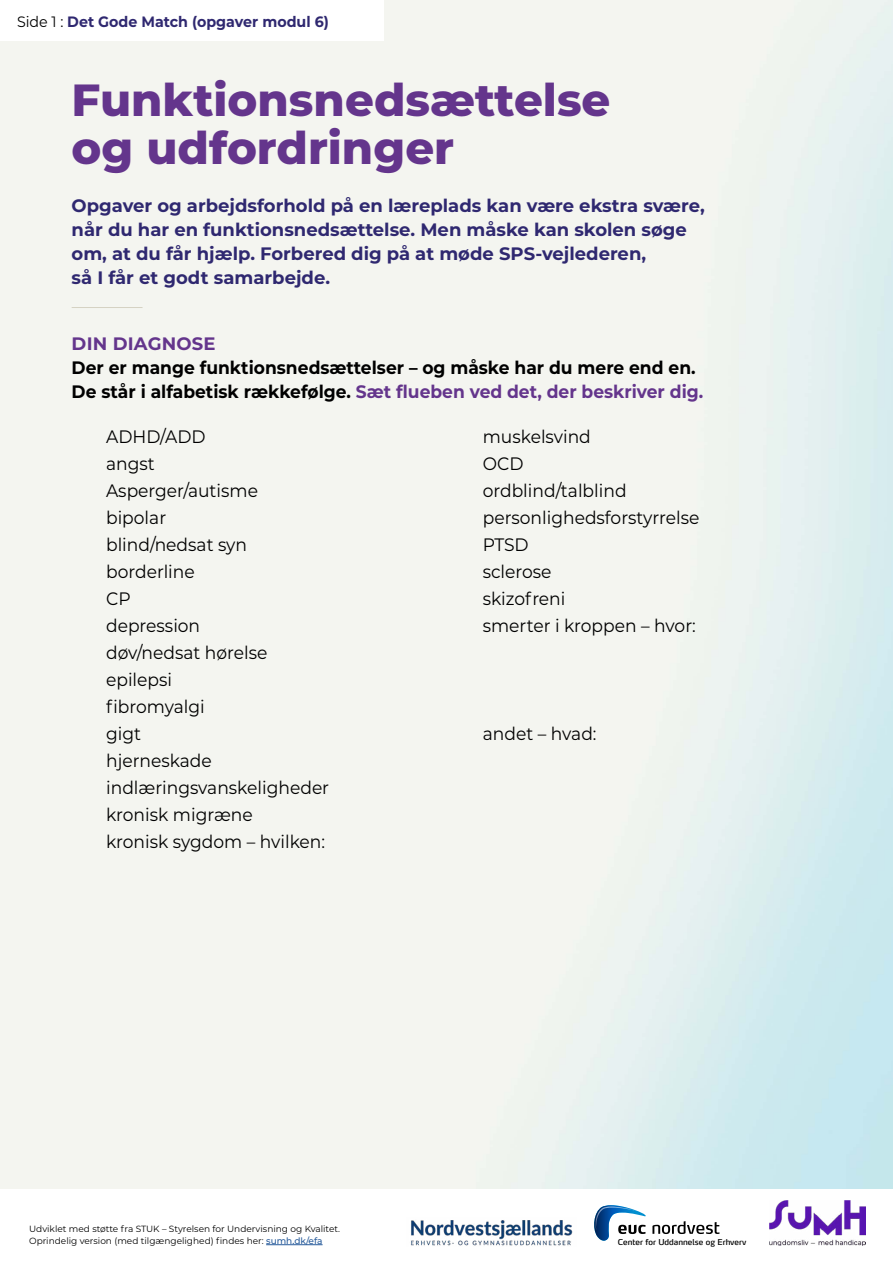
<style>
.page{position:relative;width:893px;height:1263px;background:#fff}
.page>*{position:absolute;margin:0;border:0;box-sizing:border-box;transform-origin:0 0}
.RUBRIK_size_2_H1{font:800 45px/48px "Montserrat";color:#64358c}
.Brødtekst_P{font:18px "Montserrat";color:#000;scale:.95 1}
.Manchet__H2{font:700 18px/24px "Montserrat";color:#2f2870}
.Brødtekst_P_copy{font:700 18px "Montserrat";color:#64358c;scale:.95 1}
.Brødtekst_P_copy-2{font:700 18px "Montserrat";color:#000;scale:.95 1}
.Mellemrubrik_H3{font:700 18px "Montserrat";letter-spacing:.01em;color:#64358c}
.Brødtekst_P_copy-3{font:18px "Montserrat";color:#000;scale:.95 1}
.Sidetals-rubrik{font:700 15px "Montserrat";color:#2f2870;scale:.95 1}
.Disclaimer_tekst{font:9px "Montserrat";color:#000}
.t1{font:7.95px "Max LF";color:#000}
.s1{font-weight:400;color:#000}
.s2{color:#000}
.s3{font-weight:500;color:#275b9b}
</style>
<div class="page">
<hr style="left:72px;top:307px;width:71px;height:1px;background:#d5d2c3">
<hr style="left:266px;top:1244px;width:57px;height:1px;background:#275b9b">
<svg style="left:594px;top:1205px;width:126px;height:36px"></svg>
<img style="left:411px;top:1220px;width:162px;height:26px">
<img style="left:770px;top:1201px;width:96px;height:45px">
<p class="Sidetals-rubrik" style="left:17px;top:11px;width:330px"><span class="s1">Side 1 :</span> Det Gode Match (opgaver modul 6)</p>
<h1 class="RUBRIK_size_2_H1" style="left:72px;top:73px;width:540px">Funktionsnedsættelse og udfordringer</h1>
<h2 class="Manchet__H2" style="left:72px;top:193px;width:635px">Opgaver og arbejdsforhold på en læreplads kan være ekstra svære, når du har en funktionsnedsættelse. Men måske kan skolen søge om, at du får hjælp. Forbered dig på at møde SPS-vejlederen,<br>så I får et godt samarbejde.</h2>
<h3 class="Mellemrubrik_H3" style="left:72px;top:330px;width:145px">DIN DIAGNOSE</h3>
<p class="Brødtekst_P_copy-2" style="left:72px;top:354px;width:658px">Der er mange funktionsnedsættelser – og måske har du mere end en.</p>
<p class="Brødtekst_P_copy" style="left:72px;top:378px;width:666px"><span class="s2">De står i alfabetisk rækkefølge.</span> Sæt flueben ved det, der beskriver dig.</p>
<p class="Brødtekst_P_copy-3" style="left:106px;top:424px;width:106px">ADHD/ADD</p>
<p class="Brødtekst_P" style="left:106px;top:451px;width:53px">angst</p>
<p class="Brødtekst_P" style="left:106px;top:478px;width:161px">Asperger/autisme</p>
<p class="Brødtekst_P" style="left:106px;top:505px;width:65px">bipolar</p>
<p class="Brødtekst_P" style="left:106px;top:532px;width:150px">blind/nedsat syn</p>
<p class="Brødtekst_P" style="left:106px;top:559px;width:95px">borderline</p>
<p class="Brødtekst_P" style="left:106px;top:586px;width:27px">CP</p>
<p class="Brødtekst_P" style="left:106px;top:613px;width:101px">depression</p>
<p class="Brødtekst_P" style="left:106px;top:640px;width:171px">døv/nedsat hørelse</p>
<p class="Brødtekst_P" style="left:106px;top:667px;width:71px">epilepsi</p>
<p class="Brødtekst_P" style="left:106px;top:694px;width:105px">fibromyalgi</p>
<p class="Brødtekst_P" style="left:106px;top:721px;width:38px">gigt</p>
<p class="Brødtekst_P" style="left:106px;top:748px;width:113px">hjerneskade</p>
<p class="Brødtekst_P" style="left:106px;top:775px;width:236px">indlæringsvanskeligheder</p>
<p class="Brødtekst_P" style="left:106px;top:802px;width:156px">kronisk migræne</p>
<p class="Brødtekst_P" style="left:106px;top:829px;width:232px">kronisk sygdom – hvilken:</p>
<p class="Brødtekst_P" style="left:483px;top:424px;width:115px">muskelsvind</p>
<p class="Brødtekst_P" style="left:483px;top:451px;width:44px">OCD</p>
<p class="Brødtekst_P" style="left:483px;top:478px;width:153px">ordblind/talblind</p>
<p class="Brødtekst_P" style="left:483px;top:505px;width:230px">personlighedsforstyrrelse</p>
<p class="Brødtekst_P" style="left:483px;top:532px;width:50px">PTSD</p>
<p class="Brødtekst_P" style="left:483px;top:559px;width:74px">sclerose</p>
<p class="Brødtekst_P" style="left:483px;top:586px;width:89px">skizofreni</p>
<p class="Brødtekst_P" style="left:483px;top:613px;width:226px">smerter i kroppen – hvor:</p>
<p class="Brødtekst_P" style="left:483px;top:721px;width:121px">andet – hvad:</p>
<p class="Disclaimer_tekst" style="left:29px;top:1222px;width:313px">Udviklet med støtte fra STUK – Styrelsen for Undervisning og Kvalitet.</p>
<p class="Disclaimer_tekst" style="left:29px;top:1234px;width:295px">Oprindelig version (med tilgængelighed) findes her: <span class="s3">sumh.dk/efa</span></p>
<p class="t1" style="left:618px;top:1237px;width:130px">Center for Uddannelse og Erhverv</p>
</div>
